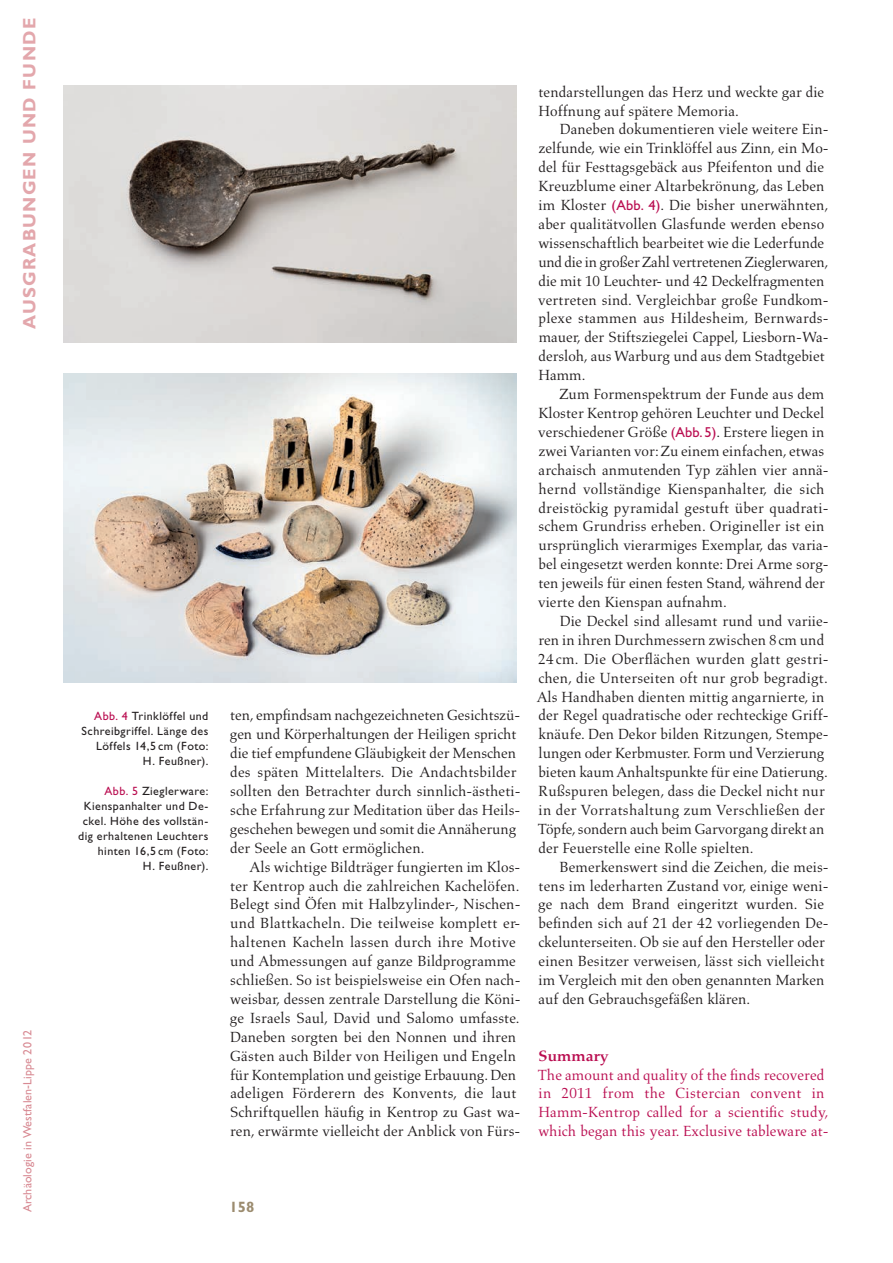
<style>
.page{position:relative;width:893px;height:1263px;background:#fff}
.page>*{position:absolute;margin:0;border:0;box-sizing:border-box;transform-origin:0 0}
.t1{font:18px "Gill Sans Std Bold 6";letter-spacing:.07em;color:#e3a7ac}
.t2{font:15px/18.9px "Aldus LT Std";letter-spacing:.005em;color:#231f20}
.t3{font:15px/18.9px "Aldus LT Std";letter-spacing:.005em;color:#ba0e51}
.t4{font:700 15px "Aldus Nova";letter-spacing:.015em;color:#ba0e51}
.t5{font:15px "Gill Sans Std Bold 2";color:#9c8c6f}
.t6{font:12px/15px "Gill Sans Std 3";letter-spacing:.04em;color:#231f20;text-align:right}
.t7{font:12px "Gill Sans Std 8";letter-spacing:.01em;color:#d88a93}
.s1{color:#ba0e51}
.s2{font-family:"Gill Sans Std 3";font-size:14.4px;color:#ba0e51}
</style>
<div class="page">
<img style="left:64px;top:85px;width:453px;height:257px">
<img style="left:64px;top:373px;width:453px;height:310px">
<p class="t1" style="left:19px;top:329px;width:312px;rotate:-90deg">AUSGRABUNGEN UND FUNDE</p>
<p class="t7" style="left:21px;top:1212px;width:184px;rotate:-90deg">Archäologie in Westfalen-Lippe 2012</p>
<p class="t6" style="left:82px;top:709px;width:128px"><span class="s1">Abb. 4</span> Trinklöffel und<br>Schreibgriffel. Länge des<br>Löffels 14,5 cm (Foto:<br>H. Feußner).</p>
<p class="t6" style="left:78px;top:784px;width:132px"><span class="s1">Abb. 5</span> Zieglerware:<br>Kienspanhalter und De&shy;ckel. Höhe des vollstän&shy;dig erhaltenen Leuchters hinten 16,5 cm (Foto:<br>H. Feußner).</p>
<p class="t2" style="left:230px;top:706px;width:292px">ten, empfindsam nachgezeichneten Gesichtszü&shy;gen und Körperhaltungen der Heiligen spricht die tief empfundene Gläubigkeit der Menschen des späten Mittelalters. Die Andachtsbilder sollten den Betrachter durch sinnlich-ästheti&shy;sche Erfahrung zur Meditation über das Heils&shy;geschehen bewegen und somit die Annäherung der Seele an Gott ermöglichen.</p>
<p class="t2" style="left:230px;top:857px;width:292px;text-indent:20px">Als wichtige Bildträger fungierten im Klos&shy;ter Kentrop auch die zahlreichen Kachelöfen.<br>Belegt sind Öfen mit Halbzylinder-, Nischen&shy;und Blattkacheln. Die teilweise komplett er&shy;haltenen Kacheln lassen durch ihre Motive und Abmessungen auf ganze Bildprogramme schließen. So ist beispielsweise ein Ofen nach&shy;weisbar, dessen zentrale Darstellung die Köni&shy;ge Israels Saul, David und Salomo umfasste.<br>Daneben sorgten bei den Nonnen und ihren Gästen auch Bilder von Heiligen und Engeln für Kontemplation und geistige Erbauung. Den adeligen Förderern des Konvents, die laut Schriftquellen häufig in Kentrop zu Gast wa&shy;ren, erwärmte vielleicht der Anblick von Fürs-</p>
<p class="t2" style="left:538px;top:82px;width:287px">tendarstellungen das Herz und weckte gar die<br>Hoffnung auf spätere Memoria.</p>
<p class="t2" style="left:538px;top:120px;width:292px;text-indent:22px">Daneben dokumentieren viele weitere Ein&shy;zelfunde, wie ein Trinklöffel aus Zinn, ein Mo&shy;del für Festtagsgebäck aus Pfeifenton und die Kreuzblume einer Altarbekrönung, das Leben im Kloster <span class="s2">(Abb. 4)</span>. Die bisher unerwähnten, aber qualitätvollen Glasfunde werden ebenso wissenschaftlich bearbeitet wie die Lederfunde und die in großer Zahl vertretenen Zieglerwaren, die mit 10 Leuchter- und 42 Deckelfragmenten vertreten sind. Vergleichbar große Fundkom&shy;plexe stammen aus Hildesheim, Bernwards&shy;mauer, der Stiftsziegelei Cappel, Liesborn-Wa&shy;dersloh, aus Warburg und aus dem Stadtgebiet Hamm.</p>
<p class="t2" style="left:538px;top:385px;width:292px;text-indent:21px">Zum Formenspektrum der Funde aus dem Kloster Kentrop gehören Leuchter und Deckel verschiedener Größe <span class="s2">(Abb. 5)</span>. Erstere liegen in zwei Varianten vor: Zu einem einfachen, etwas archaisch anmutenden Typ zählen vier annä&shy;hernd vollständige Kienspanhalter, die sich dreistöckig pyramidal gestuft über quadrati&shy;schem Grundriss erheben. Origineller ist ein ursprünglich vierarmiges Exemplar, das varia&shy;bel eingesetzt werden konnte: Drei Arme sorg&shy;ten jeweils für einen festen Stand, während der vierte den Kienspan aufnahm.</p>
<p class="t2" style="left:537px;top:612px;width:294px;text-indent:23px">Die Deckel sind allesamt rund und variie&shy;ren in ihren Durchmessern zwischen 8 cm und 24 cm. Die Oberflächen wurden glatt gestri&shy;chen, die Unterseiten oft nur grob begradigt.<br>Als Handhaben dienten mittig angarnierte, in der Regel quadratische oder rechteckige Griff&shy;knäufe. Den Dekor bilden Ritzungen, Stempe&shy;lungen oder Kerbmuster. Form und Verzierung bieten kaum Anhaltspunkte für eine Datierung.<br>Rußspuren belegen, dass die Deckel nicht nur in der Vorratshaltung zum Verschließen der Töpfe, sondern auch beim Garvorgang direkt an der Feuerstelle eine Rolle spielten.</p>
<p class="t2" style="left:538px;top:857px;width:292px;text-indent:21px">Bemerkenswert sind die Zeichen, die meis&shy;tens im lederharten Zustand vor, einige weni&shy;ge nach dem Brand eingeritzt wurden. Sie befinden sich auf 21 der 42 vorliegenden De&shy;ckelunterseiten. Ob sie auf den Hersteller oder einen Besitzer verweisen, lässt sich vielleicht im Vergleich mit den oben genannten Marken auf den Gebrauchsgefäßen klären.</p>
<p class="t4" style="left:538px;top:1047px;width:71px">Summary</p>
<p class="t3" style="left:538px;top:1065px;width:293px">The amount and quality of the finds recovered in 2011 from the Cistercian convent in Hamm-Kentrop called for a scientific study, which began this year. Exclusive tableware at-</p>
<p class="t5" style="left:230px;top:1198px;width:26px">158</p>
</div>
